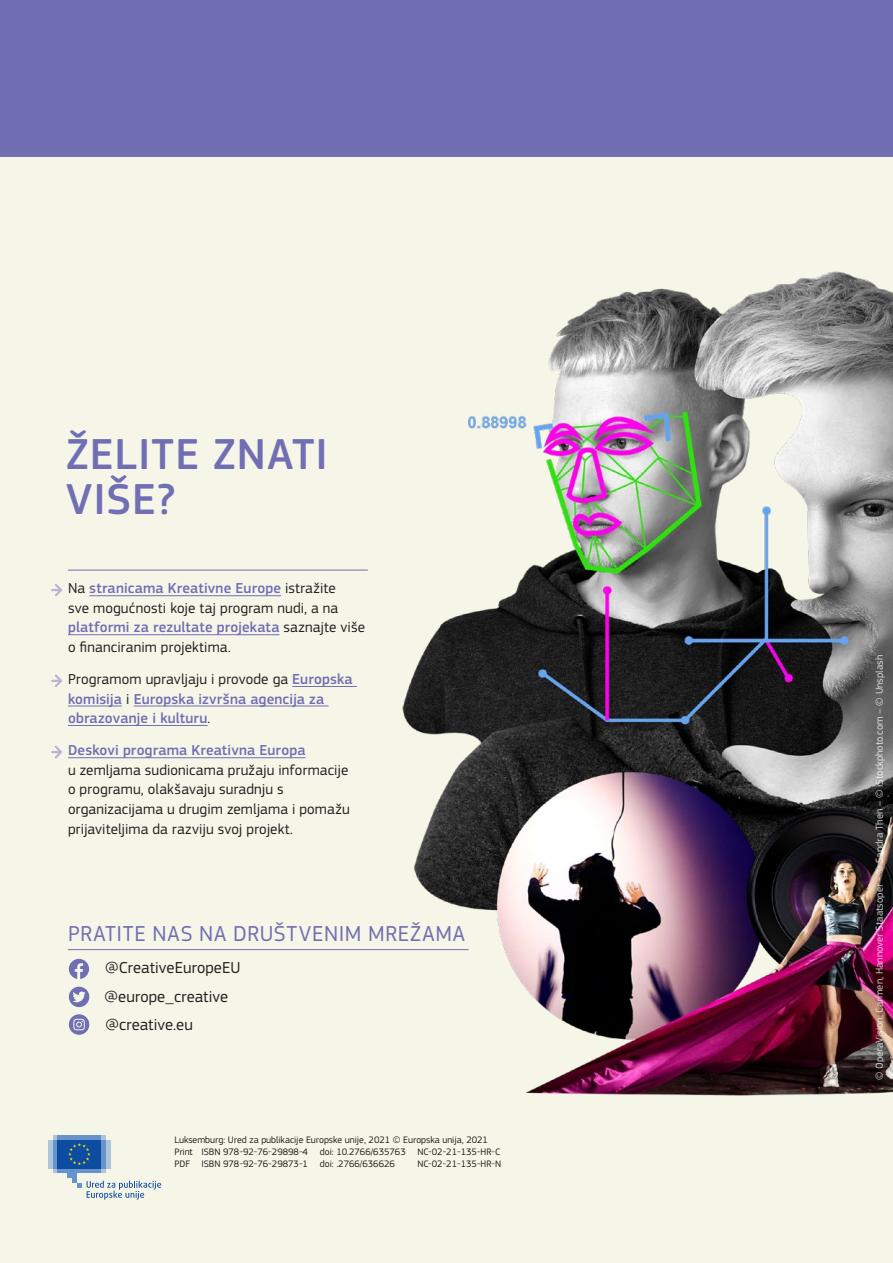
<style>
.page{position:relative;width:893px;height:1263px;background:#fff}
.page>*{position:absolute;margin:0;border:0;box-sizing:border-box;transform-origin:0 0}
.Body{font:500 45px/45px "EC Square Sans Pro";letter-spacing:.02em;color:#716eb3}
.Body-2{font:22.5px "EC Square Sans Pro";letter-spacing:.035em;color:#716eb3}
.Body-3{font:16.5px "EC Square Sans Pro";letter-spacing:.005em;color:#231f20}
.Body-4{font:15px/19.5px "EC Square Sans Pro";letter-spacing:.005em;color:#231f20}
.Body-5{font:500 15px/19.5px "EC Square Sans Pro";letter-spacing:.01em;color:#716eb3}
.t1{font:10.5px "EC Square Sans Pro";color:#fff}
.t2{font:9.75px "EC Square Sans Pro";color:#231f20}
.s1{font-weight:500;color:#716eb3}
.s2{font-weight:400;color:#231f20}
</style>
<div class="page">
<div style="left:0;top:0;width:893px;height:157px;background:#716eb3"></div>
<div style="left:0;top:157px;width:893px;height:1106px;background:#f5f6e8"></div>
<img style="left:323px;top:271px;width:570px;height:825px">
<hr style="left:68px;top:570px;width:300px;height:1px;background:#716eb3">
<hr style="left:89px;top:595px;width:192px;height:1px;background:#716eb3">
<hr style="left:68px;top:634px;width:211px;height:1px;background:#716eb3">
<hr style="left:292px;top:686px;width:65px;height:1px;background:#716eb3">
<hr style="left:68px;top:706px;width:54px;height:1px;background:#716eb3">
<hr style="left:134px;top:706px;width:194px;height:1px;background:#716eb3">
<hr style="left:68px;top:725px;width:140px;height:1px;background:#716eb3">
<hr style="left:68px;top:757px;width:238px;height:1px;background:#716eb3">
<svg style="left:51px;top:583px;width:11px;height:14px"></svg>
<svg style="left:51px;top:674px;width:11px;height:13px"></svg>
<svg style="left:51px;top:746px;width:11px;height:13px"></svg>
<hr style="left:68px;top:949px;width:401px;height:1px;background:#716eb3">
<svg style="left:69px;top:959px;width:20px;height:20px"></svg>
<svg style="left:69px;top:987px;width:20px;height:20px"></svg>
<svg style="left:69px;top:1014px;width:20px;height:21px"></svg>
<svg style="left:53px;top:1168px;width:53px;height:5px"></svg>
<svg style="left:53px;top:1135px;width:53px;height:5px"></svg>
<div style="left:58px;top:1135px;width:43px;height:5px;background:#6892cc"></div>
<div style="left:58px;top:1168px;width:43px;height:5px;background:#6892cc"></div>
<div style="left:101px;top:1140px;width:5px;height:28px;background:#6892cc"></div>
<div style="left:106px;top:1140px;width:5px;height:28px;background:#aec4da"></div>
<div style="left:53px;top:1140px;width:5px;height:28px;background:#6892cc"></div>
<div style="left:48px;top:1140px;width:5px;height:28px;background:#aec4da"></div>
<div style="left:67px;top:1168px;width:10px;height:10px;background:#6892cc"></div>
<div style="left:72px;top:1168px;width:5px;height:15px;background:#6892cc"></div>
<div style="left:58px;top:1140px;width:43px;height:28px;background:#0d4da1"></div>
<svg style="left:68px;top:1143px;width:23px;height:22px"></svg>
<svg style="left:77px;top:1181px;width:84px;height:19px"></svg>
<p class="Body" style="left:66px;top:432px;width:264px">ŽELITE ZNATI<br>VIŠE?</p>
<p class="Body-4" style="left:68px;top:579px;width:299px">Na <span class="s1">stranicama Kreativne Europe</span> istražite<br>sve mogućnosti koje taj program nudi, a na <span class="s1">platformi za rezultate projekata</span> saznajte više o financiranim projektima.</p>
<p class="Body-5" style="left:68px;top:670px;width:286px"><span class="s2">Programom upravljaju i provode ga</span> Europska komisija <span class="s2">i</span> Europska izvršna agencija za obrazovanje i kulturu<span class="s2">.</span></p>
<p class="Body-4" style="left:68px;top:741px;width:283px"><span class="s1">Deskovi programa Kreativna Europa<br></span>u zemljama sudionicama pružaju informacije o programu, olakšavaju suradnju s organizacijama u drugim zemljama i pomažu prijaviteljima da razviju svoj projekt.</p>
<p class="Body-2" style="left:68px;top:920px;width:399px">PRATITE NAS NA DRUŠTVENIM MREŽAMA</p>
<p class="Body-3" style="left:105px;top:958px;width:137px">@CreativeEuropeEU</p>
<p class="Body-3" style="left:105px;top:987px;width:125px">@europe_creative</p>
<p class="Body-3" style="left:105px;top:1015px;width:89px">@creative.eu</p>
<p class="t2" style="left:174px;top:1134px;width:315px">Luksemburg: Ured za publikacije Europske unije, 2021 © Europska unija, 2021</p>
<p class="t2" style="left:174px;top:1146px;width:328px">Print ISBN 978-92-76-29898-4 doi: 10.2766/635763 NC-02-21-135-HR-C</p>
<p class="t2" style="left:174px;top:1158px;width:222px">PDF ISBN 978-92-76-29873-1 doi: .2766/636626</p>
<p class="t2" style="left:417px;top:1158px;width:85px">NC-02-21-135-HR-N</p>
<p class="t1" style="left:873px;top:1080px;width:426px;rotate:-90deg">© OperaVision: Carmen, Hannover Staatsoper - © Sandra Then – © iStockphoto.com – © Unsplash</p>
</div>
